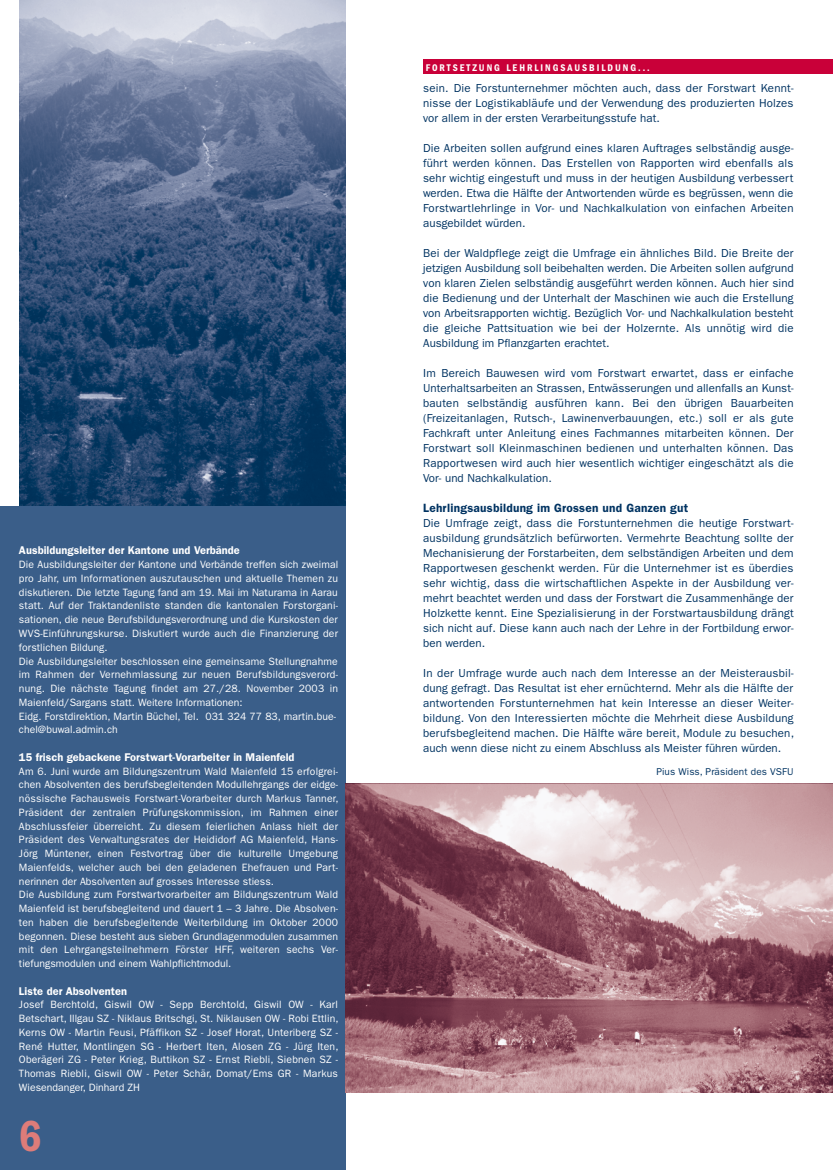
<style>
.page{position:relative;width:833px;height:1170px;background:#fff}
.page>*{position:absolute;margin:0;border:0;box-sizing:border-box;transform-origin:0 0}
.t1{font:600 condensed 45px "Franklin Gothic LT";color:#de7c79}
.t2{font:600 12px "Franklin Gothic LT";letter-spacing:.02em;color:#003362}
.t3{font:11.62px/15px "Franklin Gothic LT";letter-spacing:.005em;color:#003362;text-align:justify}
.t4{font:600 11.25px "Franklin Gothic LT";letter-spacing:.005em;color:#fff}
.t5{font:10.62px/13.8px "Franklin Gothic LT";letter-spacing:.015em;color:#fff}
.t6{font:600 condensed 10px "Franklin Gothic LT";letter-spacing:.2em;color:#fff}
.t7{font:10px "Franklin Gothic LT";letter-spacing:.01em;color:#003362}
</style>
<div class="page">
<div style="left:0;top:506px;width:345px;height:663px;background:#3a5e89"></div>
<div style="left:423px;top:59px;width:409px;height:14px;background:#c90039"></div>
<img style="left:19px;top:0;width:326px;height:505px">
<img style="left:345px;top:783px;width:488px;height:308px">
<p class="t4" style="left:19px;top:544px;width:222px">Ausbildungsleiter der Kantone und Verbände</p>
<p class="t5" style="left:19px;top:557px;width:321px">Die Ausbildungsleiter der Kantone und Verbände treffen sich zweimal pro Jahr, um Informationen auszutauschen und aktuelle Themen zu diskutieren. Die letzte Tagung fand am 19. Mai im Naturama in Aarau statt. Auf der Traktandenliste standen die kantonalen Forstorgani&shy;sationen, die neue Berufsbildungsverordnung und die Kurskosten der WVS-Einführungskurse. Diskutiert wurde auch die Finanzierung der forstlichen Bildung.<br>Die Ausbildungsleiter beschlossen eine gemeinsame Stellungnahme im Rahmen der Vernehmlassung zur neuen Berufsbildungsverord&shy;nung. Die nächste Tagung findet am 27./28. November 2003 in Maienfeld/Sargans statt. Weitere Informationen:<br>Eidg. Forstdirektion, Martin Büchel, Tel. 031 324 77 83, martin.bue&shy;chel@buwal.admin.ch</p>
<p class="t4" style="left:19px;top:750px;width:277px">15 frisch gebackene Forstwart-Vorarbeiter in Maienfeld</p>
<p class="t5" style="left:19px;top:764px;width:321px">Am 6. Juni wurde am Bildungszentrum Wald Maienfeld 15 erfolgrei&shy;chen Absolventen des berufsbegleitenden Modullehrgangs der eidge&shy;nössische Fachausweis Forstwart-Vorarbeiter durch Markus Tanner, Präsident der zentralen Prüfungskommission, im Rahmen einer Abschlussfeier überreicht. Zu diesem feierlichen Anlass hielt der Präsident des Verwaltungsrates der Heididorf AG Maienfeld, Hans-Jörg Müntener, einen Festvortrag über die kulturelle Umgebung Maienfelds, welcher auch bei den geladenen Ehefrauen und Part&shy;nerinnen der Absolventen auf grosses Interesse stiess.<br>Die Ausbildung zum Forstwartvorarbeiter am Bildungszentrum Wald Maienfeld ist berufsbegleitend und dauert 1 – 3 Jahre. Die Absolven&shy;ten haben die berufsbegleitende Weiterbildung im Oktober 2000 begonnen. Diese besteht aus sieben Grundlagenmodulen zusammen mit den Lehrgangsteilnehmern Förster HFF, weiteren sechs Ver&shy;tiefungsmodulen und einem Wahlpflichtmodul.</p>
<p class="t4" style="left:19px;top:984px;width:110px">Liste der Absolventen</p>
<p class="t5" style="left:19px;top:997px;width:321px;text-align:justify">Josef Berchtold, Giswil OW - Sepp Berchtold, Giswil OW - Karl Betschart, Illgau SZ - Niklaus Britschgi, St. Niklausen OW - Robi Ettlin, Kerns OW - Martin Feusi, Pfäffikon SZ - Josef Horat, Unteriberg SZ - René Hutter, Montlingen SG - Herbert Iten, Alosen ZG - Jürg Iten, Oberägeri ZG - Peter Krieg, Buttikon SZ - Ernst Riebli, Siebnen SZ - Thomas Riebli, Giswil OW - Peter Schär, Domat/Ems GR - Markus Wiesendanger, Dinhard ZH</p>
<h1 class="t1" style="left:19px;top:1109px;width:24px">6</h1>
<p class="t6" style="left:426px;top:62px;width:225px">FORTSETZUNG LEHRLINGSAUSBILDUNG...</p>
<p class="t3" style="left:423px;top:80px;width:372px">sein. Die Forstunternehmer möchten auch, dass der Forstwart Kennt&shy;nisse der Logistikabläufe und der Verwendung des produzierten Holzes vor allem in der ersten Verarbeitungsstufe hat.</p>
<p class="t3" style="left:423px;top:140px;width:372px">Die Arbeiten sollen aufgrund eines klaren Auftrages selbständig ausge&shy;führt werden können. Das Erstellen von Rapporten wird ebenfalls als sehr wichtig eingestuft und muss in der heutigen Ausbildung verbessert werden. Etwa die Hälfte der Antwortenden würde es begrüssen, wenn die Forstwartlehrlinge in Vor- und Nachkalkulation von einfachen Arbeiten ausgebildet würden.</p>
<p class="t3" style="left:423px;top:245px;width:372px">Bei der Waldpflege zeigt die Umfrage ein ähnliches Bild. Die Breite der jetzigen Ausbildung soll beibehalten werden. Die Arbeiten sollen aufgrund von klaren Zielen selbständig ausgeführt werden können. Auch hier sind die Bedienung und der Unterhalt der Maschinen wie auch die Erstellung von Arbeitsrapporten wichtig. Bezüglich Vor- und Nachkalkulation besteht die gleiche Pattsituation wie bei der Holzernte. Als unnötig wird die Ausbildung im Pflanzgarten erachtet.</p>
<p class="t3" style="left:423px;top:365px;width:372px">Im Bereich Bauwesen wird vom Forstwart erwartet, dass er einfache Unterhaltsarbeiten an Strassen, Entwässerungen und allenfalls an Kunst&shy;bauten selbständig ausführen kann. Bei den übrigen Bauarbeiten (Freizeitanlagen, Rutsch-, Lawinenverbauungen, etc.) soll er als gute Fachkraft unter Anleitung eines Fachmannes mitarbeiten können. Der Forstwart soll Kleinmaschinen bedienen und unterhalten können. Das Rapportwesen wird auch hier wesentlich wichtiger eingeschätzt als die Vor- und Nachkalkulation.</p>
<p class="t2" style="left:423px;top:500px;width:266px">Lehrlingsausbildung im Grossen und Ganzen gut</p>
<p class="t3" style="left:423px;top:515px;width:372px">Die Umfrage zeigt, dass die Forstunternehmen die heutige Forstwart&shy;ausbildung grundsätzlich befürworten. Vermehrte Beachtung sollte der Mechanisierung der Forstarbeiten, dem selbständigen Arbeiten und dem Rapportwesen geschenkt werden. Für die Unternehmer ist es überdies sehr wichtig, dass die wirtschaftlichen Aspekte in der Ausbildung ver&shy;mehrt beachtet werden und dass der Forstwart die Zusammenhänge der Holzkette kennt. Eine Spezialisierung in der Forstwartausbildung drängt sich nicht auf. Diese kann auch nach der Lehre in der Fortbildung erwor&shy;ben werden.</p>
<p class="t3" style="left:423px;top:665px;width:372px">In der Umfrage wurde auch nach dem Interesse an der Meisterausbil&shy;dung gefragt. Das Resultat ist eher ernüchternd. Mehr als die Hälfte der antwortenden Forstunternehmen hat kein Interesse an dieser Weiter&shy;bildung. Von den Interessierten möchte die Mehrheit diese Ausbildung berufsbegleitend machen. Die Hälfte wäre bereit, Module zu besuchen, auch wenn diese nicht zu einem Abschluss als Meister führen würden.</p>
<p class="t7" style="left:656px;top:766px;width:139px">Pius Wiss, Präsident des VSFU</p>
</div>
